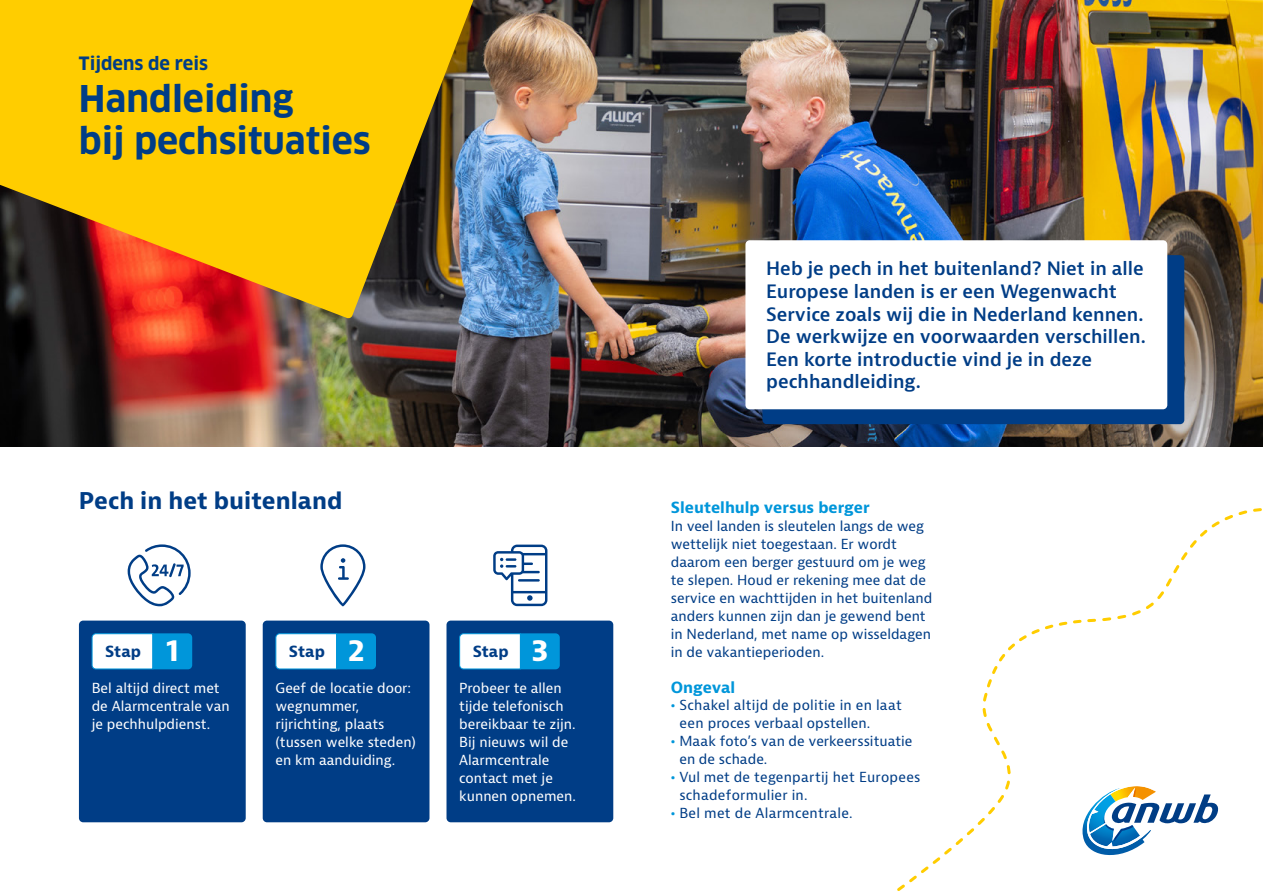
<style>
.page{position:relative;width:1263px;height:893px;background:#fff}
.page>*{position:absolute;margin:0;border:0;box-sizing:border-box;transform-origin:0 0}
.t1{font:700 36px/42px "Clan Pro";color:#003d86}
.t2{font:700 22.5px "Bernina Sans";color:#003d86}
.t3{font:600 18px/22.5px "Bernina Sans";color:#003d86}
.t4{font:700 18px "Clan Pro";color:#003d86}
.t5{font:700 15px "Bernina Sans";color:#0096da}
.t6{font:700 15px "Bernina Sans";color:#003d86}
.t7{font:13.5px/18px "Bernina Sans";color:#003d86}
.t8{font:13.5px/18px "Bernina Sans";color:#fff}
.t9{font:13.5px "Bernina Sans";letter-spacing:.02em;color:#003d86}
.s1{font-size:30px;color:#fff}
.s2{font-weight:700;color:#0096da}
</style>
<div class="page">
<img style="left:0;top:0;width:1263px;height:446px">
<img style="left:0;top:0;width:552px;height:319px">
<div style="left:762px;top:255px;width:422px;height:169px;background:#003d86;border-radius:4px"></div>
<div style="left:745px;top:240px;width:422px;height:169px;background:#fff;border-radius:4px"></div>
<svg style="left:128px;top:544px;width:63px;height:62px"></svg>
<svg style="left:320px;top:544px;width:45px;height:62px"></svg>
<svg style="left:493px;top:545px;width:54px;height:61px"></svg>
<div style="left:79px;top:621px;width:167px;height:201px;background:#003d86;border-radius:4px"></div>
<div style="left:263px;top:621px;width:166px;height:201px;background:#003d86;border-radius:4px"></div>
<div style="left:446px;top:621px;width:167px;height:201px;background:#003d86;border-radius:4px"></div>
<svg style="left:91px;top:633px;width:101px;height:37px;background:#8bcceb"></svg>
<svg style="left:275px;top:633px;width:101px;height:37px;background:#8bcceb"></svg>
<svg style="left:459px;top:633px;width:101px;height:37px;background:#8bcceb"></svg>
<svg style="left:897px;top:508px;width:365px;height:383px"></svg>
<h3 class="t4" style="left:79px;top:53px;width:131px">Tijdens de reis</h3>
<h1 class="t1" style="left:79px;top:78px;width:293px">Handleiding<br>bij pechsituaties</h1>
<h2 class="t2" style="left:79px;top:486px;width:265px">Pech in het buitenland</h2>
<p class="t6" style="left:105px;top:642px;width:75px">Stap <span class="s1">1</span></p>
<p class="t8" style="left:92px;top:679px;width:139px">Bel altijd direct met de Alarmcentrale van je pechhulpdienst.</p>
<p class="t6" style="left:289px;top:642px;width:77px">Stap <span class="s1">2</span></p>
<p class="t8" style="left:275px;top:679px;width:142px">Geef de locatie door: wegnummer, rijrichting, plaats (tussen welke steden) en km aanduiding.</p>
<p class="t6" style="left:473px;top:642px;width:77px">Stap <span class="s1">3</span></p>
<p class="t8" style="left:459px;top:679px;width:118px">Probeer te allen tijde telefonisch bereikbaar te zijn.<br>Bij nieuws wil de<br>Alarmcentrale contact met je kunnen opnemen.</p>
<h3 class="t3" style="left:766px;top:258px;width:381px">Heb je pech in het buitenland? Niet in alle Europese landen is er een Wegenwacht Service zoals wij die in Nederland kennen.<br>De werkwijze en voorwaarden verschillen.<br>Een korte introductie vind je in deze pechhandleiding.</h3>
<p class="t5" style="left:671px;top:498px;width:200px">Sleutelhulp versus berger</p>
<p class="t7" style="left:671px;top:517px;width:263px">In veel landen is sleutelen langs de weg wettelijk niet toegestaan. Er wordt daarom een berger gestuurd om je weg te slepen. Houd er rekening mee dat de service en wachttijden in het buitenland anders kunnen zijn dan je gewend bent in Nederland, met name op wisseldagen in de vakantieperioden.</p>
<p class="t5" style="left:671px;top:678px;width:66px">Ongeval</p>
<p class="t7" style="left:680px;top:696px;width:224px;text-indent:-9px"><span class="s2">•</span> Schakel altijd de politie in en laat een proces verbaal opstellen.</p>
<p class="t7" style="left:679px;top:732px;width:235px;text-indent:-9px"><span class="s2">•</span> Maak foto’s van de verkeerssituatie en de schade.</p>
<p class="t7" style="left:679px;top:768px;width:243px;text-indent:-9px"><span class="s2">•</span> Vul met de tegenpartij het Europees schadeformulier in.</p>
<p class="t9" style="left:671px;top:804px;width:183px"><span class="s2">•</span> Bel met de Alarmcentrale.</p>
</div>
